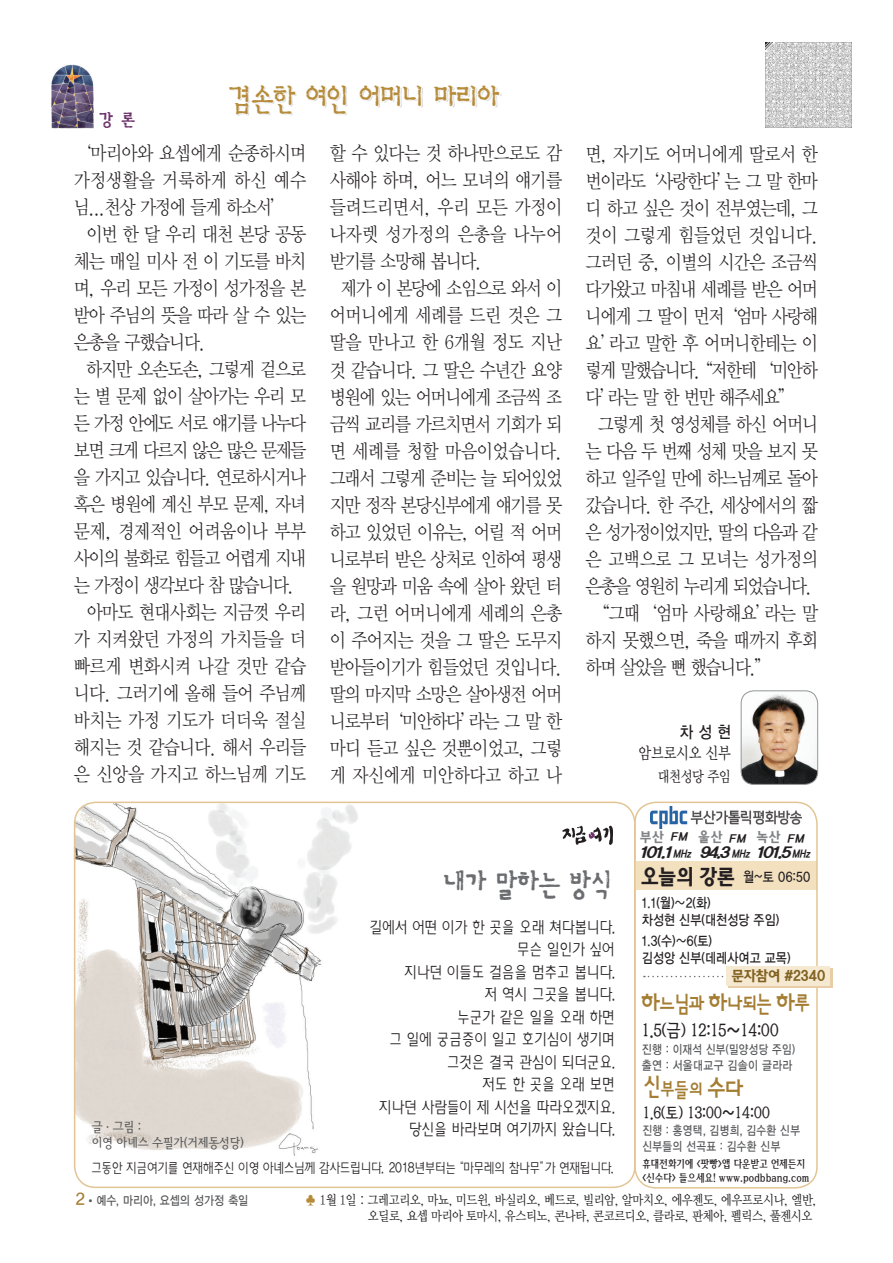
<style>
.page{position:relative;width:893px;height:1263px;background:#fff}
.page>*{position:absolute;margin:0;border:0;box-sizing:border-box;transform-origin:0 0}
.t1{font:30px "YDI Hsang IIM";letter-spacing:-.05em;color:#b68b39;scale:.89 1}
.t2{font:500 30px "Korean YEC";letter-spacing:-.2em;color:#6c6d70;scale:.9 1}
.t3{font:22.5px "YDI Pino B";letter-spacing:-.07em;color:#a47d33;scale:.9 1}
.t4{font:19.5px/27px "YDIY Mj O320";letter-spacing:-.065em;color:#231f20;text-align:justify;scale:.88 1}
.t5{font:19.5px "YDIY Mj O320";letter-spacing:-.02em;color:#231f20;scale:.88 1}
.t6{font:19.5px "YDIY Mj O320";letter-spacing:-.045em;color:#231f20;scale:.88 1}
.t7{font:19.5px "YDIY Mj O320";letter-spacing:-.09em;color:#231f20;scale:.88 1}
.t8{font:19.5px "YDIY Mj O320";letter-spacing:-.035em;color:#231f20;scale:.88 1}
.t9{font:19.5px "YDIY Mj O320";letter-spacing:-.095em;color:#231f20;scale:.88 1}
.t10{font:19.5px "YDIY Mj O320";letter-spacing:.005em;color:#231f20;scale:.88 1}
.t11{font:19.5px "YDIY Mj O320";letter-spacing:-.025em;color:#231f20;scale:.88 1}
.t12{font:19.5px "YDI Pino B";color:#a47d33;scale:.95 1}
.t13{font:500 18px "Korean KG";letter-spacing:-.07em;color:#231f20;scale:.85 1}
.t14{font:500 16.5px "Korean KG";letter-spacing:-.07em;color:#231f20;scale:.85 1}
.t15{font:16.5px "YDIY Mj O330";letter-spacing:-.025em;color:#231f20;scale:.83 1}
.t16{font:16.5px "YDIYGO330";color:#231f20;scale:.87 1}
.t17{font:16.5px "YDI Hsang IIB";color:#6c326c}
.t18{font:700 16.5px "Korean GD";color:#a47d33}
.t19{font:300 15.75px/22.5px "Korean AGD";letter-spacing:-.07em;color:#231f20;text-align:right;scale:.86 1}
.t20{font:italic 700 15px "Korean HAN";color:#231f20;scale:1.1 1}
.t21{font:15px "YDIY Mj O330";letter-spacing:-.04em;color:#231f20;scale:.85 1}
.t22{font:700 14.1px "Korean HAN";letter-spacing:-.05em;color:#826222;scale:.9 1}
.t23{font:13.5px/15.5px "YDIY Mj O330";letter-spacing:-.04em;color:#231f20;scale:.87 1}
.t24{font:700 13.5px/25.8px "Korean GD";letter-spacing:-.05em;color:#231f20;scale:.87 1}
.t25{font:300 13.5px "Korean AGD";letter-spacing:-.08em;color:#231f20;scale:.84 1}
.t26{font:500 13.5px/16.5px "Korean RMS";letter-spacing:-.1em;color:#57585a;scale:.87 1}
.t27{font:700 13.5px "Korean HAN";color:#808285;scale:.87 1}
.t28{font:700 12px/16.5px "Korean GD";letter-spacing:-.03em;color:#57585a;scale:.88 1}
.t29{font:700 12px/16.5px "Korean GD";letter-spacing:-.03em;color:#57585a;scale:.86 1}
.t30{font:700 12px "Korean GD";letter-spacing:-.07em;color:#57585a;scale:.89 1}
.t31{font:500 10.5px/13.5px "Korean HSE";letter-spacing:-.03em;color:#231f20;scale:.84 1}
.s1{font-style:italic;font-size:10.95px;color:#231f20}
.s2{font-family:"Korean HAN";font-size:21px}
.s3{font-size:27px}
.s4{font-size:10.5px}
.s5{font-size:24px}
.s6{font-size:25.5px}
.s7{color:#b68b39}
</style>
<div class="page">
<svg style="left:765px;top:42px;width:86px;height:86px"></svg>
<img style="left:766px;top:43px;width:85px;height:85px">
<img style="left:51px;top:64px;width:43px;height:64px">
<img style="left:231px;top:86px;width:270px;height:30px">
<img style="left:74px;top:804px;width:284px;height:352px">
<div style="left:74px;top:801px;width:562px;height:387px;border:2px solid #e2c594;border-radius:21px"></div>
<svg style="left:562px;top:825px;width:51px;height:20px"></svg>
<svg style="left:634px;top:801px;width:184px;height:387px"></svg>
<img style="left:641px;top:992px;width:169px;height:24px">
<svg style="left:644px;top:976px;width:82px;height:1px"></svg>
<div style="left:728px;top:968px;width:104px;height:20px;background:#e7cea6"></div>
<div style="left:726px;top:966px;width:104px;height:20px;background:#f6e9d2"></div>
<img style="left:643px;top:1074px;width:102px;height:26px">
<img style="left:741px;top:691px;width:77px;height:93px">
<div style="left:741px;top:691px;width:77px;height:93px;border:1px solid #939598;border-radius:13px"></div>
<img style="left:651px;top:807px;width:150px;height:21px">
<p class="t17" style="left:100px;top:111px;width:37px">강 론</p>
<h1 class="t1" style="left:230px;top:84px;width:305px">겸손한 여인 어머니 마리아</h1>
<p class="t8" style="left:74px;top:144px;width:266px">‘마리아와 요셉에게 순종하시며</p>
<p class="t10" style="left:74px;top:171px;width:266px">가정생활을 거룩하게 하신 예수</p>
<p class="t4" style="left:74px;top:194px;width:245px">님...천상 가정에 들게 하소서’</p>
<p class="t4" style="left:86px;top:221px;width:251px">이번 한 달 우리 대천 본당 공동</p>
<p class="t4" style="left:74px;top:248px;width:266px">체는 매일 미사 전 이 기도를 바치</p>
<p class="t4" style="left:74px;top:275px;width:266px">며, 우리 모든 가정이 성가정을 본</p>
<p class="t4" style="left:74px;top:302px;width:266px">받아 주님의 뜻을 따라 살 수 있는</p>
<p class="t4" style="left:74px;top:329px;width:151px">은총을 구했습니다.</p>
<p class="t4" style="left:86px;top:356px;width:252px">하지만 오손도손, 그렇게 겉으로</p>
<p class="t4" style="left:74px;top:383px;width:266px">는 별 문제 없이 살아가는 우리 모</p>
<p class="t9" style="left:74px;top:414px;width:266px">든 가정 안에도 서로 얘기를 나누다</p>
<p class="t9" style="left:74px;top:441px;width:266px">보면 크게 다르지 않은 많은 문제들</p>
<p class="t4" style="left:74px;top:464px;width:266px">을 가지고 있습니다. 연로하시거나</p>
<p class="t4" style="left:74px;top:491px;width:266px">혹은 병원에 계신 부모 문제, 자녀</p>
<p class="t5" style="left:74px;top:522px;width:266px">문제, 경제적인 어려움이나 부부</p>
<p class="t4" style="left:74px;top:545px;width:266px">사이의 불화로 힘들고 어렵게 지내</p>
<p class="t4" style="left:74px;top:572px;width:252px">는 가정이 생각보다 참 많습니다.</p>
<p class="t6" style="left:87px;top:603px;width:251px">아마도 현대사회는 지금껏 우리</p>
<p class="t5" style="left:74px;top:630px;width:266px">가 지켜왔던 가정의 가치들을 더</p>
<p class="t5" style="left:74px;top:657px;width:266px">빠르게 변화시켜 나갈 것만 같습</p>
<p class="t6" style="left:74px;top:684px;width:266px">니다. 그러기에 올해 들어 주님께</p>
<p class="t5" style="left:74px;top:711px;width:266px">바치는 가정 기도가 더더욱 절실</p>
<p class="t6" style="left:74px;top:738px;width:266px">해지는 것 같습니다. 해서 우리들</p>
<p class="t5" style="left:74px;top:765px;width:266px">은 신앙을 가지고 하느님께 기도</p>
<p class="t6" style="left:330px;top:144px;width:266px">할 수 있다는 것 하나만으로도 감</p>
<p class="t6" style="left:330px;top:171px;width:266px">사해야 하며, 어느 모녀의 얘기를</p>
<p class="t5" style="left:330px;top:198px;width:266px">들려드리면서, 우리 모든 가정이</p>
<p class="t10" style="left:330px;top:225px;width:266px">나자렛 성가정의 은총을 나누어</p>
<p class="t4" style="left:330px;top:248px;width:174px">받기를 소망해 봅니다.</p>
<p class="t4" style="left:341px;top:275px;width:253px">제가 이 본당에 소임으로 와서 이</p>
<p class="t5" style="left:330px;top:306px;width:266px">어머니에게 세례를 드린 것은 그</p>
<p class="t11" style="left:330px;top:333px;width:266px">딸을 만나고 한 6개월 정도 지난</p>
<p class="t4" style="left:330px;top:356px;width:266px">것 같습니다. 그 딸은 수년간 요양</p>
<p class="t4" style="left:330px;top:383px;width:266px">병원에 있는 어머니에게 조금씩 조</p>
<p class="t4" style="left:330px;top:410px;width:266px">금씩 교리를 가르치면서 기회가 되</p>
<p class="t5" style="left:330px;top:441px;width:266px">면 세례를 청할 마음이었습니다.</p>
<p class="t4" style="left:330px;top:464px;width:266px">그래서 그렇게 준비는 늘 되어있었</p>
<p class="t4" style="left:330px;top:491px;width:266px">지만 정작 본당신부에게 얘기를 못</p>
<p class="t4" style="left:330px;top:518px;width:266px">하고 있었던 이유는, 어릴 적 어머</p>
<p class="t4" style="left:330px;top:545px;width:266px">니로부터 받은 상처로 인하여 평생</p>
<p class="t4" style="left:330px;top:572px;width:266px">을 원망과 미움 속에 살아 왔던 터</p>
<p class="t6" style="left:330px;top:603px;width:266px">라, 그런 어머니에게 세례의 은총</p>
<p class="t6" style="left:330px;top:630px;width:266px">이 주어지는 것을 그 딸은 도무지</p>
<p class="t4" style="left:330px;top:653px;width:266px">받아들이기가 힘들었던 것입니다.</p>
<p class="t4" style="left:330px;top:680px;width:266px">딸의 마지막 소망은 살아생전 어머</p>
<p class="t4" style="left:330px;top:707px;width:266px">니로부터‘미안하다’라는 그 말 한</p>
<p class="t6" style="left:330px;top:738px;width:266px">마디 듣고 싶은 것뿐이었고, 그렇</p>
<p class="t5" style="left:330px;top:765px;width:266px">게 자신에게 미안하다고 하고 나</p>
<p class="t4" style="left:586px;top:140px;width:266px">면, 자기도 어머니에게 딸로서 한 번이라도‘사랑한다’는 그 말 한마 디 하고 싶은 것이 전부였는데, 그 것이 그렇게 힘들었던 것입니다. 그러던 중, 이별의 시간은 조금씩 다가왔고 마침내 세례를 받은 어머 니에게 그 딸이 먼저‘엄마 사랑해 요’라고 말한 후 어머니한테는 이 렇게 말했습니다.“저한테‘미안하 다’라는 말 한 번만 해주세요”</p>
<p class="t4" style="left:598px;top:410px;width:252px">그렇게 첫 영성체를 하신 어머니</p>
<p class="t4" style="left:586px;top:437px;width:266px">는 다음 두 번째 성체 맛을 보지 못</p>
<p class="t4" style="left:586px;top:464px;width:266px">하고 일주일 만에 하느님께로 돌아</p>
<p class="t4" style="left:586px;top:491px;width:266px">갔습니다. 한 주간, 세상에서의 짧</p>
<p class="t7" style="left:586px;top:522px;width:266px">은 성가정이었지만, 딸의 다음과 같</p>
<p class="t5" style="left:586px;top:549px;width:266px">은 고백으로 그 모녀는 성가정의</p>
<p class="t7" style="left:586px;top:576px;width:259px">은총을 영원히 누리게 되었습니다.</p>
<p class="t8" style="left:592px;top:603px;width:258px">“그때‘엄마 사랑해요’라는 말</p>
<p class="t6" style="left:586px;top:630px;width:266px">하지 못했으면, 죽을 때까지 후회</p>
<p class="t4" style="left:586px;top:653px;width:213px">하며 살았을 뻔 했습니다.”</p>
<p class="t16" style="left:680px;top:723px;width:60px">차성현</p>
<p class="t15" style="left:639px;top:745px;width:113px">암브로시오 신부</p>
<p class="t21" style="left:658px;top:769px;width:87px">대천성당 주임</p>
<p class="t26" style="left:91px;top:1119px;width:177px">글·그림 :<br>이영 아녜스 수필가(거제동성당)</p>
<h1 class="t2" style="left:441px;top:869px;width:195px">내가 말하는 방식</h1>
<p class="t19" style="left:369px;top:916px;width:288px">길에서 어떤 이가 한 곳을 오래 쳐다봅니다. 무슨 일인가 싶어<br>지나던 이들도 걸음을 멈추고 봅니다.<br>저 역시 그곳을 봅니다.<br>누군가 같은 일을 오래 하면<br>그 일에 궁금증이 일고 호기심이 생기며 그것은 결국 관심이 되더군요.<br>저도 한 곳을 오래 보면<br>지나던 사람들이 제 시선을 따라오겠지요. 당신을 바라보며 여기까지 왔습니다.</p>
<p class="t25" style="left:91px;top:1161px;width:624px">그동안 지금여기를 연재해주신 이영 아녜스님께 감사드립니다. 2018년부터는“마무레의 참나무”가 연재됩니다.</p>
<p class="t27" style="left:698px;top:829px;width:59px">울산 <span class="s1">FM</span></p>
<p class="t27" style="left:756px;top:829px;width:59px">녹산 <span class="s1">FM</span></p>
<p class="t24" style="left:641px;top:864px;width:197px"><span class="s2">오늘의 강론</span> 월~토 06:50<br>1.1(월)∼2(화)</p>
<p class="t24" style="left:642px;top:910px;width:160px;line-height:20.5px">차성현 신부(대천성당 주임)<br>1.3(수)∼6(토)</p>
<p class="t24" style="left:642px;top:945px;width:173px">김성앙 신부(데레사여고 교목)</p>
<p class="t3" style="left:642px;top:991px;width:189px"><span class="s3">하</span>느님과 <span class="s3">하</span>나되는 <span class="s3">하</span>루</p>
<p class="t13" style="left:642px;top:1021px;width:164px">1.5(금) 12:15∼14:00</p>
<p class="t28" style="left:642px;top:1041px;width:176px">진행 : 이재석 신부(밀양성당 주임) 출연 : 서울대교구 김솔이 글라라</p>
<p class="t27" style="left:640px;top:829px;width:59px">부산 <span class="s1">FM</span></p>
<p class="t20" style="left:638px;top:844px;width:160px">101.1<span class="s4">MHz</span> 94.3 <span class="s4">MHz</span> 101.5 <span class="s4">MHz</span></p>
<p class="t22" style="left:731px;top:968px;width:106px">문자참여 #2340</p>
<p class="t12" style="left:643px;top:1078px;width:108px"><span class="s5">신</span>부들의 <span class="s6">수다</span></p>
<p class="t14" style="left:642px;top:1104px;width:152px">1.6(토) 13:00∼14:00</p>
<p class="t29" style="left:642px;top:1122px;width:185px">진행 : 홍영택, 김병희, 김수환 신부 신부들의 선곡표 : 김수환 신부</p>
<p class="t31" style="left:642px;top:1157px;width:201px">휴대전화기에 &lt;팟빵&gt;앱 다운받고 언제든지 &lt;신수다&gt; 들으세요! www.podbbang.com</p>
<p class="t18" style="left:75px;top:1190px;width:12px">2</p>
<p class="t30" style="left:89px;top:1194px;width:181px"><sup>●</sup> 예수, 마리아, 요셉의 성가정 축일</p>
<p class="t23" style="left:368px;top:1193px;width:518px;text-indent:-63px"><span class="s7">♣</span> 1월 1일 : 그레고리오, 마뇨, 미드윈, 바실리오, 베드로, 빌리암, 알마치오, 에우젠도, 에우프로시나, 엘반, 오딜로, 요셉 마리아 토마시, 유스티노, 콘나타, 콘코르디오, 클라로, 판체아, 펠릭스, 풀젠시오</p>
</div>
